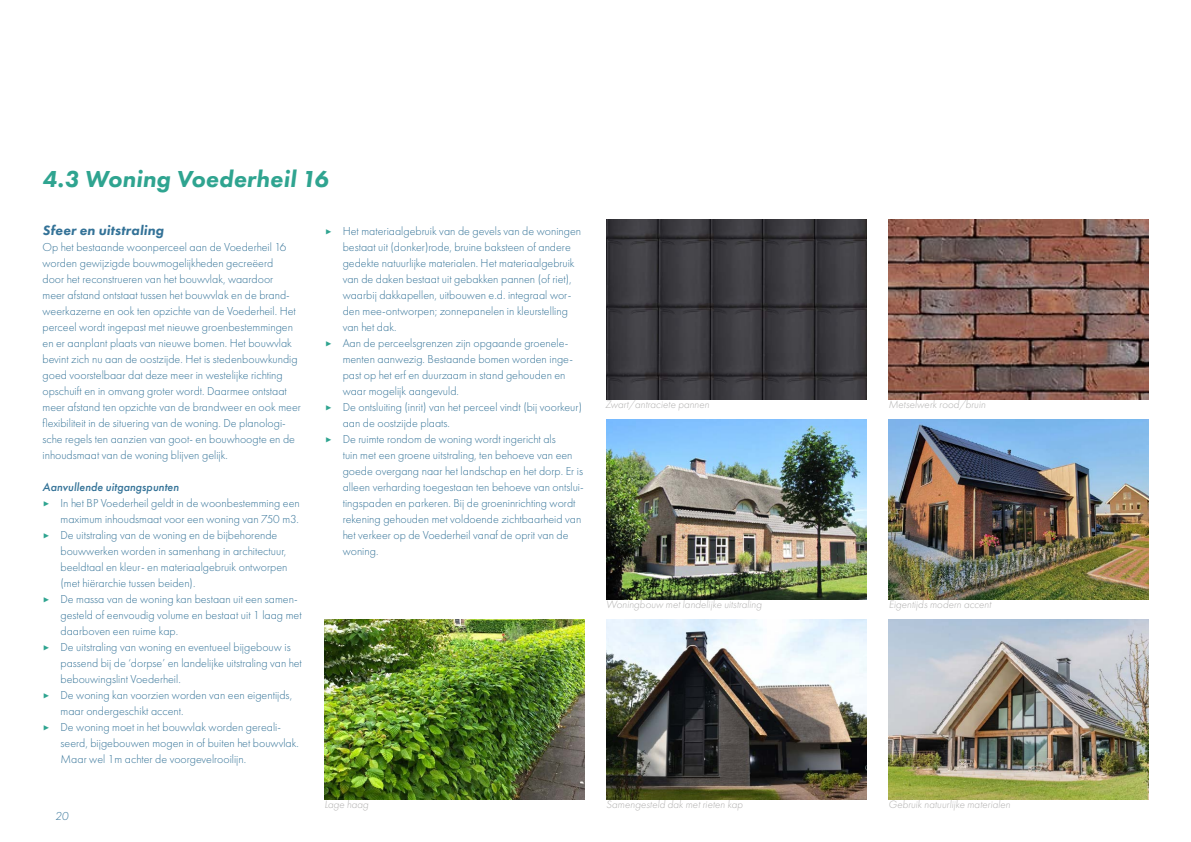
<style>
.page{position:relative;width:1191px;height:842px;background:#fff}
.page>*{position:absolute;margin:0;border:0;box-sizing:border-box;transform-origin:0 0}
.Thema{font:italic 800 24px "Futura PT";letter-spacing:.005em;color:#2fa490}
.body_tekst{font:italic 800 14px "Futura PT";letter-spacing:.015em;color:#337297}
.body_tekst-2{font:300 12px/16px "Futura PT";color:#337297}
.Subalinea{font:italic 500 12px "Futura PT";color:#337297}
.t1{font:italic 300 12px "Futura PT";color:#337297}
.Ondertitel{font:italic 300 11px "Futura PT";color:#b0afae}
.s1{font-family:"Montserrat";color:#2fa490}
</style>
<div class="page">
<img style="left:607px;top:420px;width:259px;height:180px">
<img style="left:889px;top:420px;width:259px;height:180px">
<img style="left:607px;top:619px;width:259px;height:180px">
<img style="left:889px;top:619px;width:259px;height:180px">
<img style="left:607px;top:220px;width:259px;height:180px">
<img style="left:889px;top:220px;width:259px;height:180px">
<img style="left:325px;top:619px;width:259px;height:180px">
<p class="Thema" style="left:43px;top:164px;width:288px">4.3 Woning Voederheil 16</p>
<p class="body_tekst-2" style="left:343px;top:223px;width:240px;text-indent:-18px"><span class="s1">▶</span> Het materiaalgebruik van de gevels van de woningen bestaat uit (donker)rode, bruine baksteen of andere gedekte natuurlijke materialen. Het materiaalgebruik van de daken bestaat uit gebakken pannen (of riet), waarbij dakkapellen, uitbouwen e.d. integraal wor&shy;den mee-ontworpen; zonnepanelen in kleurstelling van het dak.</p>
<p class="body_tekst-2" style="left:343px;top:335px;width:232px;text-indent:-18px"><span class="s1">▶</span> Aan de perceelsgrenzen zijn opgaande groenele&shy;menten aanwezig. Bestaande bomen worden inge&shy;past op het erf en duurzaam in stand gehouden en waar mogelijk aangevuld.</p>
<p class="body_tekst-2" style="left:343px;top:399px;width:241px;text-indent:-18px"><span class="s1">▶</span> De ontsluiting (inrit) van het perceel vindt (bij voorkeur) aan de oostzijde plaats.</p>
<p class="body_tekst-2" style="left:343px;top:431px;width:242px;text-indent:-18px"><span class="s1">▶</span> De ruimte rondom de woning wordt ingericht als<br>tuin met een groene uitstraling, ten behoeve van een goede overgang naar het landschap en het dorp. Er is alleen verharding toegestaan ten behoeve van ontslui&shy;tingspaden en parkeren. Bij de groeninrichting wordt rekening gehouden met voldoende zichtbaarheid van het verkeer op de Voederheil vanaf de oprit van de woning.</p>
<p class="body_tekst" style="left:43px;top:221px;width:123px">Sfeer en uitstraling</p>
<p class="body_tekst-2" style="left:43px;top:239px;width:260px">Op het bestaande woonperceel aan de Voederheil 16 worden gewijzigde bouwmogelijkheden gecreëerd<br>door het reconstrueren van het bouwvlak, waardoor<br>meer afstand ontstaat tussen het bouwvlak en de brand&shy;weerkazerne en ook ten opzichte van de Voederheil. Het perceel wordt ingepast met nieuwe groenbestemmingen en er aanplant plaats van nieuwe bomen. Het bouwvlak bevint zich nu aan de oostzijde. Het is stedenbouwkundig goed voorstelbaar dat deze meer in westelijke richting opschuift en in omvang groter wordt. Daarmee ontstaat meer afstand ten opzichte van de brandweer en ook meer flexibiliteit in de situering van de woning. De planologi&shy;sche regels ten aanzien van goot- en bouwhoogte en de inhoudsmaat van de woning blijven gelijk.</p>
<p class="Subalinea" style="left:43px;top:479px;width:138px">Aanvullende uitgangspunten</p>
<p class="body_tekst-2" style="left:43px;top:495px;width:259px;text-align:right"><span class="s1">▶</span> In het BP Voederheil geldt in de woonbestemming een maximum inhoudsmaat voor een woning van 750 m3.</p>
<p class="body_tekst-2" style="left:61px;top:527px;width:228px;text-indent:-18px"><span class="s1">▶</span> De uitstraling van de woning en de bijbehorende bouwwerken worden in samenhang in architectuur, beeldtaal en kleur- en materiaalgebruik ontworpen (met hiërarchie tussen beiden).</p>
<p class="body_tekst-2" style="left:61px;top:591px;width:243px;text-indent:-18px"><span class="s1">▶</span> De massa van de woning kan bestaan uit een samen&shy;gesteld of eenvoudig volume en bestaat uit 1 laag met daarboven een ruime kap.</p>
<p class="body_tekst-2" style="left:61px;top:639px;width:243px;text-indent:-18px"><span class="s1">▶</span> De uitstraling van woning en eventueel bijgebouw is passend bij de ‘dorpse’ en landelijke uitstraling van het bebouwingslint Voederheil.</p>
<p class="body_tekst-2" style="left:61px;top:687px;width:233px;text-indent:-18px"><span class="s1">▶</span> De woning kan voorzien worden van een eigentijds, maar ondergeschikt accent.</p>
<p class="body_tekst-2" style="left:61px;top:719px;width:240px;text-indent:-18px"><span class="s1">▶</span> De woning moet in het bouwvlak worden gereali&shy;seerd, bijgebouwen mogen in of buiten het bouwvlak.<br>Maar wel 1m achter de voorgevelrooilijn.</p>
<p class="Ondertitel" style="left:605px;top:398px;width:106px">Zwart/antraciete pannen</p>
<p class="Ondertitel" style="left:888px;top:398px;width:99px">Metselwerk rood/bruin</p>
<p class="Ondertitel" style="left:606px;top:598px;width:157px">Woningbouw met landelijke uitstraling</p>
<p class="Ondertitel" style="left:888px;top:598px;width:104px">Eigentijds modern accent</p>
<p class="t1" style="left:55px;top:809px;width:15px">20</p>
<p class="Ondertitel" style="left:324px;top:798px;width:46px">Lage haag</p>
<p class="Ondertitel" style="left:888px;top:798px;width:123px">Gebruik natuurlijke materialen</p>
<p class="Ondertitel" style="left:606px;top:798px;width:138px">Samengesteld dak met rieten kap</p>
</div>
